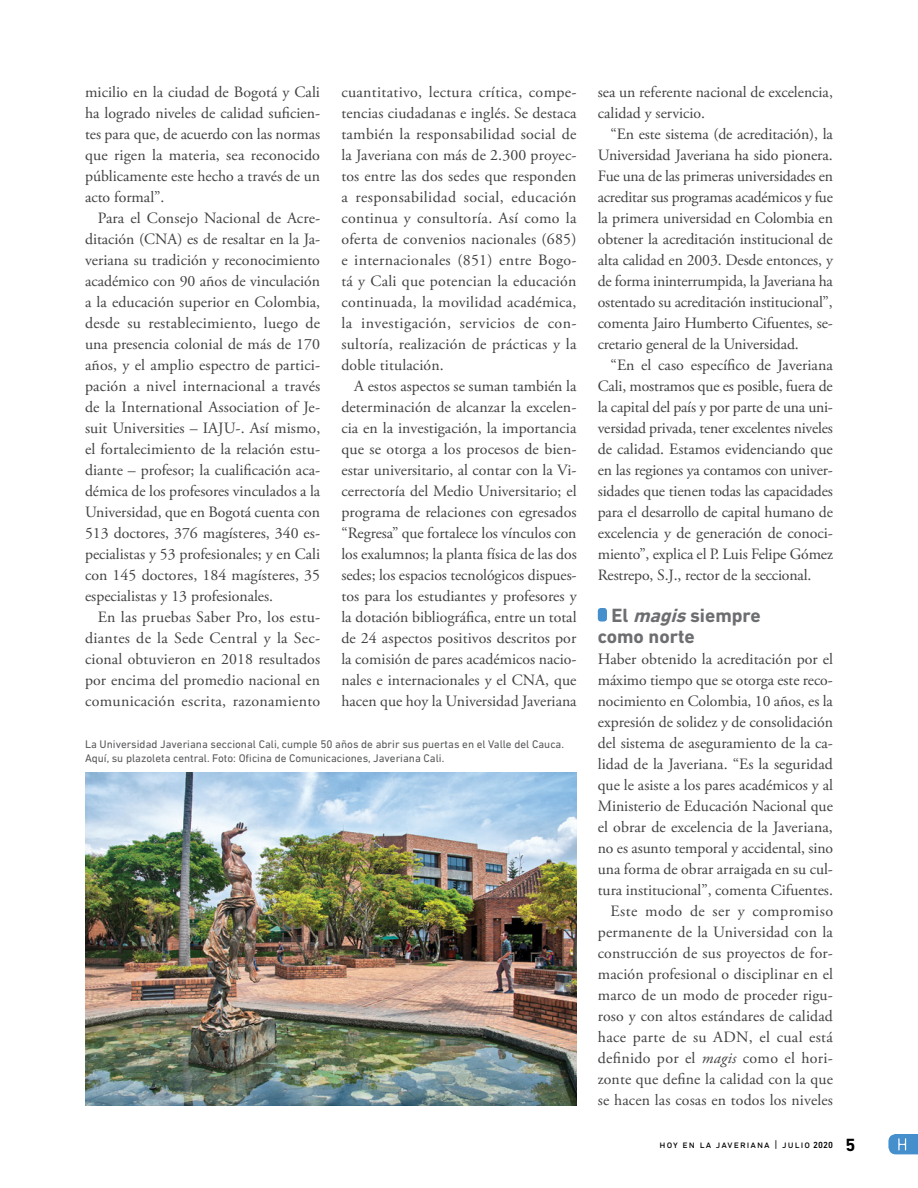
<style>
.page{position:relative;width:918px;height:1188px;background:#fff}
.page>*{position:absolute;margin:0;border:0;box-sizing:border-box;transform-origin:0 0}
.t1{font:700 19.5px/21px "DIN Next LT Pro";color:#6d6e71}
.t2{font:15.75px/21px "Adobe Garamond Pro";color:#414042;text-align:justify}
.t3{font:11.25px/14.2px "DIN Next LT Pro";color:#58595b}
.t4{font:10.5px "DIN Next LT Pro";letter-spacing:.1em;color:#000}
.s1{font-style:italic}
.s2{font-weight:500;font-size:9px}
.s3{font-weight:700;font-size:18px}
</style>
<div class="page">
<svg style="left:888px;top:1134px;width:30px;height:20px"></svg>
<img style="left:85px;top:773px;width:492px;height:332px">
<div style="left:598px;top:608px;width:9px;height:14px;background:#458fcd;border-radius:3px"></div>
<p class="t2" style="left:85px;top:82px;width:237px">micilio en la ciudad de Bogotá y Cali ha logrado niveles de calidad suficien&shy;tes para que, de acuerdo con las normas que rigen la materia, sea reconocido públicamente este hecho a través de un acto formal”.</p>
<p class="t2" style="left:85px;top:208px;width:237px;text-indent:13px">Para el Consejo Nacional de Acre&shy;ditación (CNA) es de resaltar en la Ja&shy;veriana su tradición y reconocimiento académico con 90 años de vinculación a la educación superior en Colombia, desde su restablecimiento, luego de una presencia colonial de más de 170 años, y el amplio espectro de partici&shy;pación a nivel internacional a través de la International Association of Je&shy;suit Universities – IAJU-. Así mismo, el fortalecimiento de la relación estu&shy;diante – profesor; la cualificación aca&shy;démica de los profesores vinculados a la Universidad, que en Bogotá cuenta con 513 doctores, 376 magísteres, 340 es&shy;pecialistas y 53 profesionales; y en Cali con 145 doctores, 184 magísteres, 35 especialistas y 13 profesionales.</p>
<p class="t2" style="left:85px;top:607px;width:237px;text-indent:13px">En las pruebas Saber Pro, los estu&shy;diantes de la Sede Central y la Sec&shy;cional obtuvieron en 2018 resultados por encima del promedio nacional en comunicación escrita, razonamiento</p>
<p class="t2" style="left:341px;top:82px;width:237px">cuantitativo, lectura crítica, compe&shy;tencias ciudadanas e inglés. Se destaca también la responsabilidad social de la Javeriana con más de 2.300 proyec&shy;tos entre las dos sedes que responden a responsabilidad social, educación continua y consultoría. Así como la oferta de convenios nacionales (685) e internacionales (851) entre Bogo&shy;tá y Cali que potencian la educación continuada, la movilidad académica, la investigación, servicios de con&shy;sultoría, realización de prácticas y la doble titulación.</p>
<p class="t2" style="left:341px;top:376px;width:237px;text-indent:13px">A estos aspectos se suman también la determinación de alcanzar la excelen&shy;cia en la investigación, la importancia que se otorga a los procesos de bien&shy;estar universitario, al contar con la Vi&shy;cerrectoría del Medio Universitario; el programa de relaciones con egresados “Regresa” que fortalece los vínculos con los exalumnos; la planta física de las dos sedes; los espacios tecnológicos dispues&shy;tos para los estudiantes y profesores y la dotación bibliográfica, entre un total de 24 aspectos positivos descritos por la comisión de pares académicos nacio&shy;nales e internacionales y el CNA, que hacen que hoy la Universidad Javeriana</p>
<p class="t3" style="left:85px;top:736px;width:480px">La Universidad Javeriana seccional Cali, cumple 50 años de abrir sus puertas en el Valle del Cauca.<br>Aquí, su plazoleta central. Foto: Oficina de Comunicaciones, Javeriana Cali.</p>
<p class="t2" style="left:598px;top:82px;width:237px">sea un referente nacional de excelencia, calidad y servicio.</p>
<p class="t2" style="left:598px;top:124px;width:237px;text-indent:13px">“En este sistema (de acreditación), la Universidad Javeriana ha sido pionera.<br>Fue una de las primeras universidades en acreditar sus programas académicos y fue la primera universidad en Colombia en obtener la acreditación institucional de alta calidad en 2003. Desde entonces, y de forma ininterrumpida, la Javeriana ha ostentado su acreditación institucional”, comenta Jairo Humberto Cifuentes, se&shy;cretario general de la Universidad.</p>
<p class="t2" style="left:598px;top:355px;width:237px;text-indent:13px">“En el caso específico de Javeriana Cali, mostramos que es posible, fuera de la capital del país y por parte de una uni&shy;versidad privada, tener excelentes niveles de calidad. Estamos evidenciando que en las regiones ya contamos con univer&shy;sidades que tienen todas las capacidades para el desarrollo de capital humano de excelencia y de generación de conoci&shy;miento”, explica el P. Luis Felipe Gómez Restrepo, S.J., rector de la seccional.</p>
<p class="t1" style="left:598px;top:604px;width:165px;text-indent:14px">El <span class="s1">magis</span>siempre como norte</p>
<p class="t2" style="left:598px;top:649px;width:237px;text-align:right">Haber obtenido la acreditación por el máximo tiempo que se otorga este reco&shy;nocimiento en Colombia, 10 años, es la expresión de solidez y de consolidación del sistema de aseguramiento de la ca&shy;lidad de la Javeriana. “Es la seguridad que le asiste a los pares académicos y al Ministerio de Educación Nacional que el obrar de excelencia de la Javeriana, no es asunto temporal y accidental, sino una forma de obrar arraigada en su cul&shy;tura institucional”, comenta Cifuentes.<br>Este modo de ser y compromiso permanente de la Universidad con la construcción de sus proyectos de for&shy;mación profesional o disciplinar en el marco de un modo de proceder rigu&shy;roso y con altos estándares de calidad hace parte de su ADN, el cual está definido por el <span class="s1">magis</span> como el hori&shy;zonte que define la calidad con la que se hacen las cosas en todos los niveles</p>
<p class="t4" style="left:660px;top:1139px;width:197px">hoy en la javeriana | julio <span class="s2">2020</span> <span class="s3">5</span></p>
</div>
